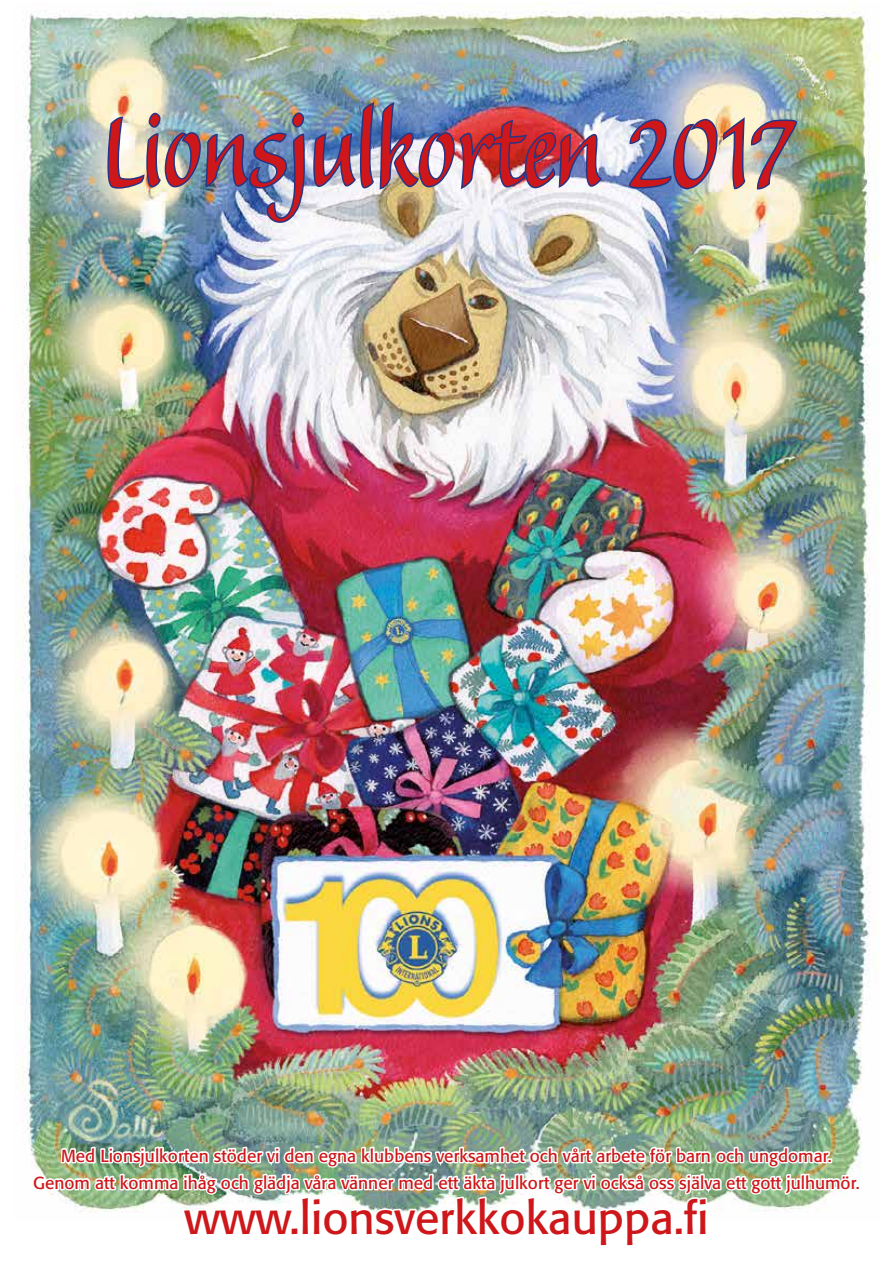
<style>
.page{position:relative;width:893px;height:1263px;background:#fff}
.page>*{position:absolute;margin:0;border:0;box-sizing:border-box;transform-origin:0 0}
.väliotsake{font:127.5px "Balzano";color:#cd171a}
.väliotsake-2{font:45px "Formata";color:#cd171a}
.väliotsake-3{font:17.25px "Formata";color:#cd171a}
</style>
<div class="page">
<img style="left:22px;top:2px;width:857px;height:1149px">
<img style="left:106px;top:111px;width:200px;height:113px">
<img style="left:312px;top:100px;width:292px;height:92px">
<img style="left:627px;top:114px;width:171px;height:77px">
<img style="left:31px;top:1123px;width:831px;height:90px">
<p class="väliotsake" style="left:102px;top:89px;width:691px">Lionsjulkorten 2017</p>
<p class="väliotsake-3" style="left:61px;top:1145px;width:772px">Med Lionsjulkorten stöder vi den egna klubbens verksamhet och vårt arbete för barn och ungdomar.</p>
<p class="väliotsake-3" style="left:33px;top:1172px;width:828px">Genom att komma ihåg och glädja våra vänner med ett äkta julkort ger vi också oss själva ett gott julhumör.</p>
<p class="väliotsake-2" style="left:184px;top:1191px;width:526px">www.lionsverkkokauppa.fi</p>
</div>
